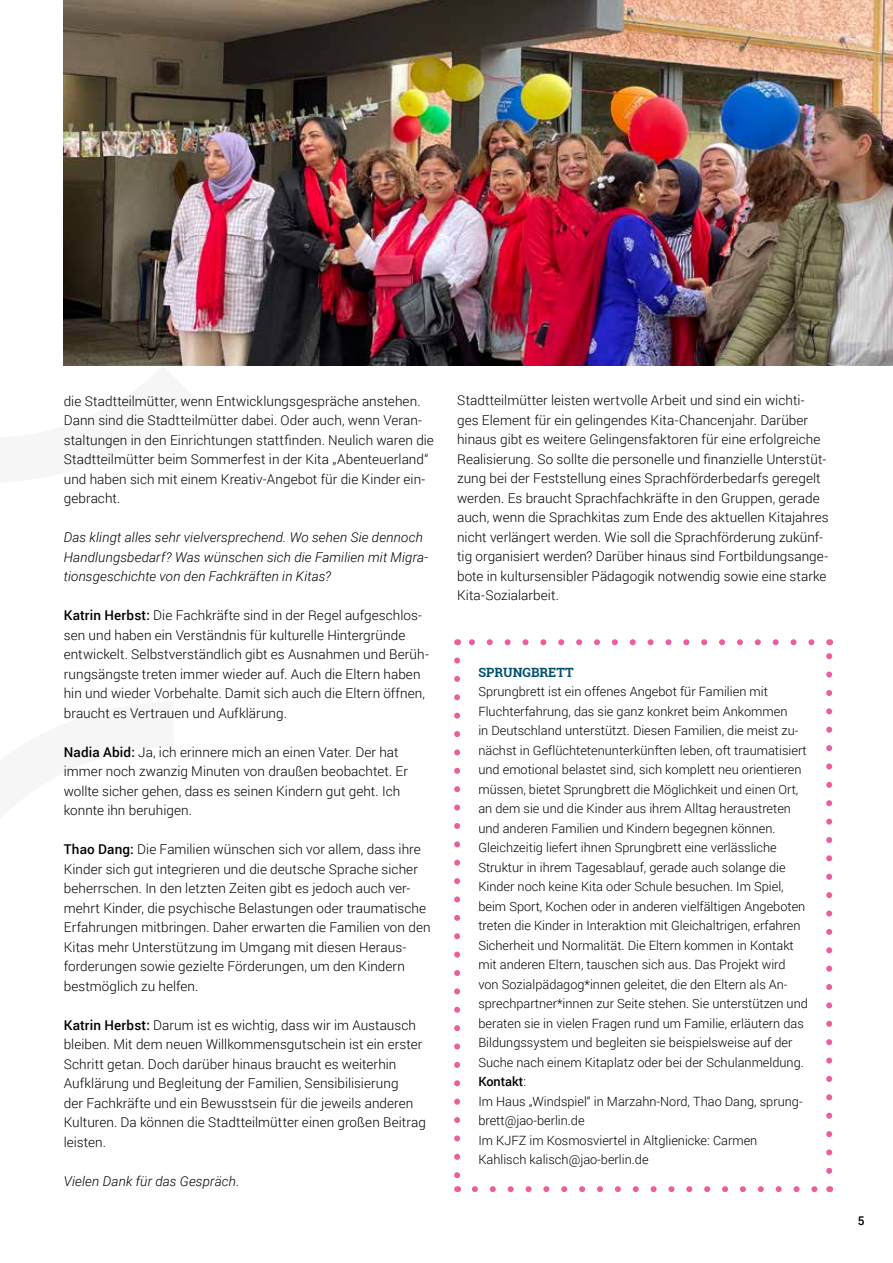
<style>
.page{position:relative;width:893px;height:1263px;background:#fff}
.page>*{position:absolute;margin:0;border:0;box-sizing:border-box;transform-origin:0 0}
.t1{font:300 13.5px/19.5px "Roboto";letter-spacing:.005em;color:#000}
.t2{font:italic 300 13.5px/19.5px "Roboto";letter-spacing:.01em;color:#000}
.t3{font:300 12.75px/19.5px "Roboto";color:#000}
.t4{font:700 12.75px "Roboto Slab";color:#004f6e}
.t5{font:500 12px "Roboto";color:#000}
.s1{font-weight:500}
</style>
<div class="page">
<img style="left:64px;top:0;width:829px;height:366px">
<svg style="left:454px;top:660px;width:6px;height:519px"></svg>
<svg style="left:475px;top:1186px;width:343px;height:6px"></svg>
<svg style="left:826px;top:653px;width:6px;height:518px"></svg>
<svg style="left:468px;top:639px;width:343px;height:6px"></svg>
<p class="t1" style="left:64px;top:391px;width:372px">die Stadtteilmütter, wenn Entwicklungsgespräche anstehen.<br>Dann sind die Stadtteilmütter dabei. Oder auch, wenn Veran&shy;staltungen in den Einrichtungen stattfinden. Neulich waren die Stadtteilmütter beim Sommerfest in der Kita „Abenteuerland“ und haben sich mit einem Kreativ-Angebot für die Kinder ein&shy;gebracht.</p>
<p class="t2" style="left:64px;top:527px;width:366px">Das klingt alles sehr vielversprechend. Wo sehen Sie dennoch<br>Handlungsbedarf? Was wünschen sich die Familien mit Migra&shy;tionsgeschichte von den Fachkräften in Kitas?</p>
<p class="t1" style="left:64px;top:605px;width:367px"><span class="s1">Katrin Herbst:</span> Die Fachkräfte sind in der Regel aufgeschlos&shy;sen und haben ein Verständnis für kulturelle Hintergründe entwickelt. Selbstverständlich gibt es Ausnahmen und Berüh&shy;rungsängste treten immer wieder auf. Auch die Eltern haben hin und wieder Vorbehalte. Damit sich auch die Eltern öffnen, braucht es Vertrauen und Aufklärung.</p>
<p class="t1" style="left:64px;top:741px;width:346px"><span class="s1">Nadia Abid:</span> Ja, ich erinnere mich an einen Vater. Der hat immer noch zwanzig Minuten von draußen beobachtet. Er wollte sicher gehen, dass es seinen Kindern gut geht. Ich konnte ihn beruhigen.</p>
<p class="t1" style="left:64px;top:839px;width:368px"><span class="s1">Thao Dang:</span> Die Familien wünschen sich vor allem, dass ihre Kinder sich gut integrieren und die deutsche Sprache sicher beherrschen. In den letzten Zeiten gibt es jedoch auch ver&shy;mehrt Kinder, die psychische Belastungen oder traumatische Erfahrungen mitbringen. Daher erwarten die Familien von den Kitas mehr Unterstützung im Umgang mit diesen Heraus&shy;forderungen sowie gezielte Förderungen, um den Kindern bestmöglich zu helfen.</p>
<p class="t1" style="left:64px;top:1014px;width:364px"><span class="s1">Katrin Herbst:</span> Darum ist es wichtig, dass wir im Austausch bleiben. Mit dem neuen Willkommensgutschein ist ein erster Schritt getan. Doch darüber hinaus braucht es weiterhin Aufklärung und Begleitung der Familien, Sensibilisierung<br>der Fachkräfte und ein Bewusstsein für die jeweils anderen Kulturen. Da können die Stadtteilmütter einen großen Beitrag leisten.</p>
<p class="t2" style="left:64px;top:1170px;width:177px">Vielen Dank für das Gespräch.</p>
<p class="t1" style="left:457px;top:390px;width:373px">Stadtteilmütter leisten wertvolle Arbeit und sind ein wichti&shy;ges Element für ein gelingendes Kita-Chancenjahr. Darüber hinaus gibt es weitere Gelingensfaktoren für eine erfolgreiche Realisierung. So sollte die personelle und finanzielle Unterstüt&shy;zung bei der Feststellung eines Sprachförderbedarfs geregelt werden. Es braucht Sprachfachkräfte in den Gruppen, gerade auch, wenn die Sprachkitas zum Ende des aktuellen Kitajahres nicht verlängert werden. Wie soll die Sprachförderung zukünf&shy;tig organisiert werden? Darüber hinaus sind Fortbildungsange&shy;bote in kultursensibler Pädagogik notwendig sowie eine starke Kita-Sozialarbeit.</p>
<p class="t4" style="left:478px;top:663px;width:97px">SPRUNGBRETT</p>
<p class="t3" style="left:478px;top:682px;width:331px">Sprungbrett ist ein offenes Angebot für Familien mit Fluchterfahrung, das sie ganz konkret beim Ankommen<br>in Deutschland unterstützt. Diesen Familien, die meist zu&shy;nächst in Geflüchtetenunterkünften leben, oft traumatisiert und emotional belastet sind, sich komplett neu orientieren müssen, bietet Sprungbrett die Möglichkeit und einen Ort, an dem sie und die Kinder aus ihrem Alltag heraustreten und anderen Familien und Kindern begegnen können.<br>Gleichzeitig liefert ihnen Sprungbrett eine verlässliche Struktur in ihrem Tagesablauf, gerade auch solange die Kinder noch keine Kita oder Schule besuchen. Im Spiel, beim Sport, Kochen oder in anderen vielfältigen Angeboten treten die Kinder in Interaktion mit Gleichaltrigen, erfahren Sicherheit und Normalität. Die Eltern kommen in Kontakt mit anderen Eltern, tauschen sich aus. Das Projekt wird von Sozialpädagog*innen geleitet, die den Eltern als An&shy;sprechpartner*innen zur Seite stehen. Sie unterstützen und beraten sie in vielen Fragen rund um Familie, erläutern das Bildungssystem und begleiten sie beispielsweise auf der Suche nach einem Kitaplatz oder bei der Schulanmeldung.<br><span class="s1">Kontakt</span>:<br>Im Haus „Windspiel“ in Marzahn-Nord, Thao Dang, sprung&shy;brett@jao-berlin.de<br>Im KJFZ im Kosmosviertel in Altglienicke: Carmen Kahlisch kalisch@jao-berlin.de</p>
<p class="t5" style="left:858px;top:1212px;width:8px">5</p>
</div>
